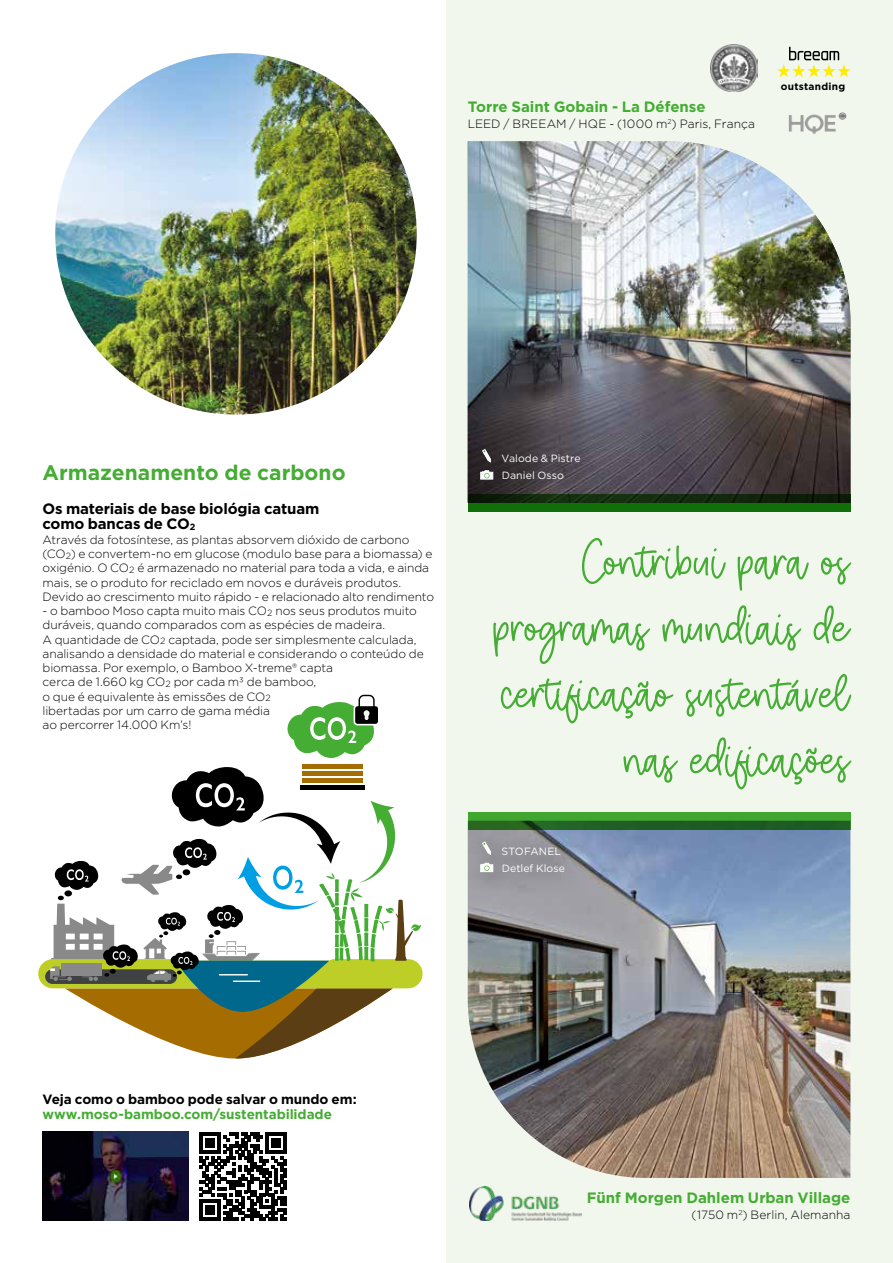
<style>
.page{position:relative;width:893px;height:1263px;background:#fff}
.page>*{position:absolute;margin:0;border:0;box-sizing:border-box;transform-origin:0 0}
.t1{font:72px/66px "Goldie Dreambox";letter-spacing:-.01em;color:#45ac34;text-align:right}
.t2{font:700 21px "Gotham";color:#45ac34}
.t3{font:700 15px "Gotham";color:#45ac34}
.t4{font:700 15px/15px "Gotham";letter-spacing:-.01em;color:#000}
.t5{font:700 13.5px "Gotham";letter-spacing:-.005em;color:#45ac34}
.t6{font:700 13.5px "Gotham";letter-spacing:-.005em;color:#000}
.t7{font:300 12px/14.2px "Gotham";letter-spacing:-.005em;color:#000}
.t8{font:10.5px/17px "Gotham";letter-spacing:.01em;color:#fff}
.t9{font:500 10.5px/17px "Gotham";letter-spacing:.02em;color:#fff}
.t10{font:700 10.2px "Gotham";letter-spacing:.025em;color:#000}
.s1{font-size:9px}
</style>
<div class="page">
<img style="left:55px;top:53px;width:362px;height:362px;border-radius:181px">
<div style="left:446px;top:0;width:447px;height:1263px;background:#f1f7ed"></div>
<img style="left:468px;top:141px;width:382px;height:353px">
<div style="left:492px;top:443px;width:113px;height:44px;background:#000;opacity:.4"></div>
<div style="left:472px;top:423px;width:115px;height:31px;background:#2f2c32"></div>
<div style="left:492px;top:422px;width:105px;height:43px;background:#000;opacity:.4"></div>
<img style="left:43px;top:1131px;width:145px;height:89px">
<svg style="left:199px;top:1133px;width:87px;height:87px"></svg>
<svg style="left:468px;top:494px;width:382px;height:17px;background:#114e0a"></svg>
<div style="left:472px;top:439px;width:130px;height:47px;background:#000;opacity:.4"></div>
<div style="left:492px;top:443px;width:110px;height:43px;background:#000;opacity:.4"></div>
<div style="left:472px;top:439px;width:42px;height:45px;background:#322c2f"></div>
<svg style="left:482px;top:449px;width:9px;height:10px"></svg>
<div style="left:491px;top:460px;width:94px;height:43px;background:#000;opacity:.4"></div>
<div style="left:468px;top:459px;width:49px;height:45px;background:#000;opacity:.4"></div>
<svg style="left:480px;top:470px;width:13px;height:9px"></svg>
<svg style="left:777px;top:47px;width:73px;height:30px"></svg>
<img style="left:468px;top:829px;width:382px;height:349px">
<svg style="left:468px;top:812px;width:382px;height:17px;background:#308229"></svg>
<div style="left:472px;top:832px;width:109px;height:47px;background:#000;opacity:.4"></div>
<div style="left:492px;top:835px;width:89px;height:44px;background:#000;opacity:.4"></div>
<div style="left:472px;top:831px;width:42px;height:46px;background:#98979d"></div>
<svg style="left:482px;top:841px;width:9px;height:10px"></svg>
<div style="left:491px;top:853px;width:96px;height:43px;background:#000;opacity:.4"></div>
<div style="left:468px;top:851px;width:49px;height:45px;background:#99989e"></div>
<svg style="left:480px;top:863px;width:13px;height:9px"></svg>
<img style="left:469px;top:1186px;width:112px;height:34px">
<img style="left:711px;top:45px;width:46px;height:46px">
<img style="left:789px;top:112px;width:57px;height:22px">
<svg style="left:287px;top:694px;width:91px;height:64px"></svg>
<svg style="left:38px;top:767px;width:385px;height:292px"></svg>
<hr style="left:302px;top:764px;width:61px;height:4px;background:#a56c01">
<hr style="left:302px;top:771px;width:61px;height:4px;background:#a56c01">
<hr style="left:302px;top:778px;width:61px;height:4px;background:#a56c01">
<hr style="left:300px;top:785px;width:65px;height:4px;background:#000">
<p class="t3" style="left:468px;top:97px;width:239px">Torre Saint Gobain - La Défense</p>
<p class="t7" style="left:468px;top:117px;width:289px">LEED / BREEAM / HQE - (1000 m<sup>2</sup>) Paris, França</p>
<p class="t10" style="left:781px;top:79px;width:66px">outstanding</p>
<h2 class="t2" style="left:43px;top:459px;width:305px">Armazenamento de carbono</h2>
<p class="t4" style="left:43px;top:501px;width:278px">Os materiais de base biológia catuam como bancas de CO<span class="s1">2</span></p>
<p class="t7" style="left:43px;top:532px;width:393px">Através da fotosíntese, as plantas absorvem dióxido de carbono (CO<span class="s1">2</span>) e convertem-no em glucose (modulo base para a biomassa) e oxigénio. O CO<span class="s1">2</span> é armazenado no material para toda a vida, e ainda mais, se o produto for reciclado em novos e duráveis produtos.<br>Devido ao crescimento muito rápido - e relacionado alto rendimento</p>
<p class="t7" style="left:43px;top:603px;width:383px">- o bamboo Moso capta muito mais CO<span class="s1">2</span> nos seus produtos muito duráveis, quando comparados com as espécies de madeira.<br>A quantidade de CO<span class="s1">2</span> captada, pode ser simplesmente calculada, analisando a densidade do material e considerando o conteúdo de biomassa. Por exemplo, o Bamboo X-treme® capta<br>cerca de 1.660 kg CO<span class="s1">2</span> por cada m3 de bamboo,<br>o que é equivalente às emissões de CO<span class="s1">2<br></span>libertadas por um carro de gama média<br>ao percorrer 14.000 Km’s!</p>
<p class="t8" style="left:501px;top:450px;width:81px">Valode &amp; Pistre<br>Daniel Osso</p>
<p class="t9" style="left:539px;top:450px;width:46px;text-indent:3px">&amp; Pistre<br>Osso</p>
<h1 class="t1" style="left:494px;top:528px;width:357px">Contribui para os programas mundiais de certificação sustentável nas edificações</h1>
<p class="t8" style="left:501px;top:842px;width:65px">STOFANEL<br>Detlef Klose</p>
<p class="t6" style="left:43px;top:1090px;width:316px">Veja como o bamboo pode salvar o mundo em:</p>
<p class="t5" style="left:43px;top:1105px;width:291px">www.moso-bamboo.com/sustentabilidade</p>
<p class="t3" style="left:587px;top:1187px;width:265px">Fünf Morgen Dahlem Urban Village</p>
<p class="t7" style="left:692px;top:1207px;width:160px">(1750 m<sup>2</sup>) Berlin, Alemanha</p>
</div>
